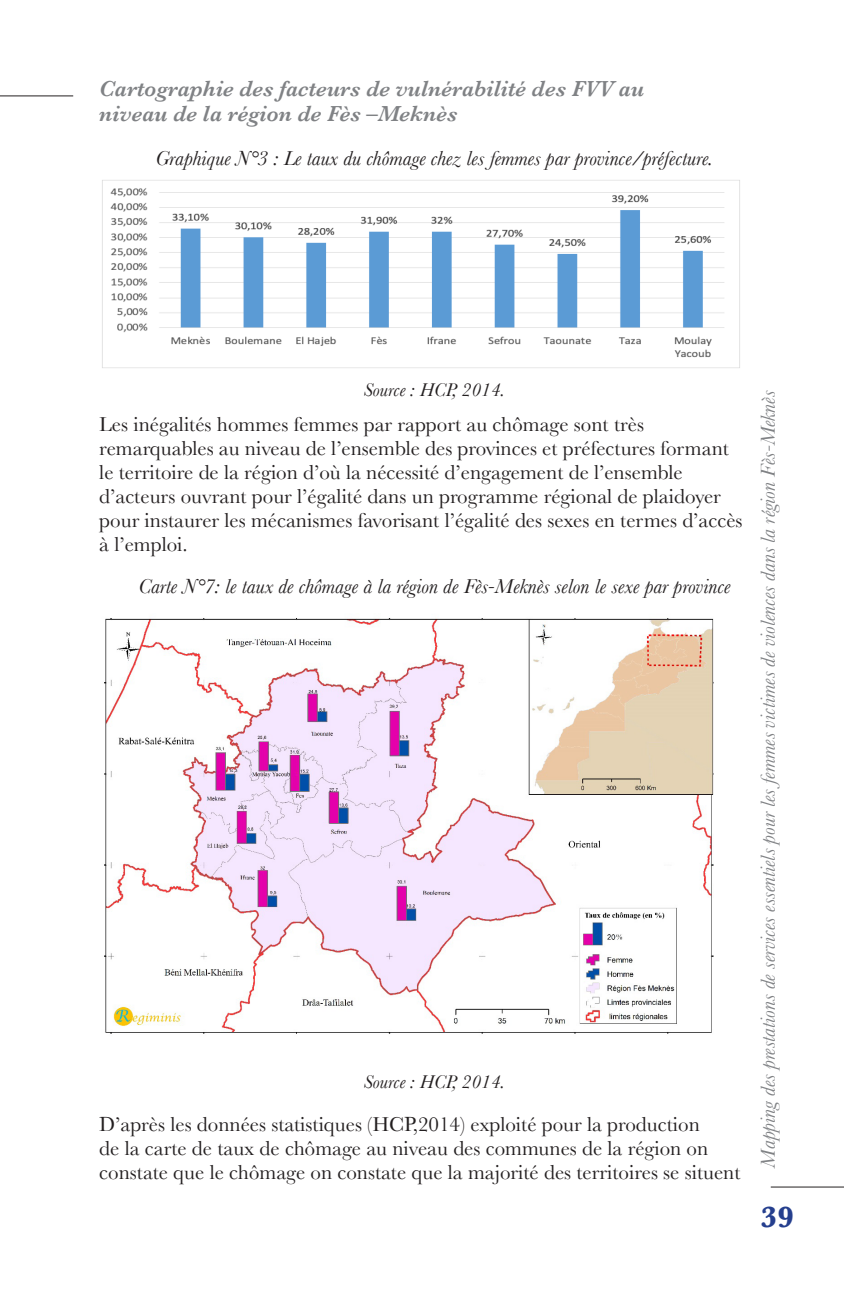
<style>
.page{position:relative;width:844px;height:1290px;background:#fff}
.page>*{position:absolute;margin:0;border:0;box-sizing:border-box;transform-origin:0 0}
.t1{font:700 30.45px "Baskerville";color:#253f8e}
.t2{font:italic 600 22.75px/24.5px "Baskerville";color:#808285}
.t3{font:21px/24.2px "Baskerville";color:#231f20}
.t4{font:italic 21px "Baskerville";color:#231f20}
.t5{font:italic 21px "Baskerville";color:#808285}
.t6{font:italic 19.25px "Baskerville";color:#231f20}
</style>
<div class="page">
<hr style="left:770px;top:1186px;width:73px;height:1px;background:#231f20">
<hr style="left:0;top:95px;width:73px;height:1px;background:#231f20">
<img style="left:104px;top:618px;width:610px;height:416px">
<img style="left:102px;top:180px;width:638px;height:188px">
<p class="t2" style="left:99px;top:76px;width:546px">Cartographie des facteurs de vulnérabilité des FVV au niveau de la région de Fès –Meknès</p>
<p class="t4" style="left:156px;top:146px;width:558px">Graphique N°3 : Le taux du chômage chez les femmes par province/préfecture.</p>
<p class="t6" style="left:363px;top:378px;width:143px">Source : HCP, 2014.</p>
<p class="t3" style="left:99px;top:411px;width:644px">Les inégalités hommes femmes par rapport au chômage sont très remarquables au niveau de l’ensemble des provinces et préfectures formant le territoire de la région d’où la nécessité d’engagement de l’ensemble d’acteurs ouvrant pour l’égalité dans un programme régional de plaidoyer pour instaurer les mécanismes favorisant l’égalité des sexes en termes d’accès à l’emploi.</p>
<p class="t4" style="left:138px;top:574px;width:593px">Carte N°7: le taux de chômage à la région de Fès-Meknès selon le sexe par province</p>
<p class="t6" style="left:363px;top:1070px;width:143px">Source : HCP, 2014.</p>
<p class="t3" style="left:99px;top:1111px;width:642px">D’après les données statistiques (HCP,2014) exploité pour la production<br>de la carte de taux de chômage au niveau des communes de la région on constate que le chômage on constate que la majorité des territoires se situent</p>
<p class="t5" style="left:755px;top:1167px;width:778px;rotate:-90deg">Mapping des prestations de services essentiels pour les femmes victimes de violences dans la région Fès-Meknès</p>
<h1 class="t1" style="left:760px;top:1199px;width:34px">39</h1>
</div>
